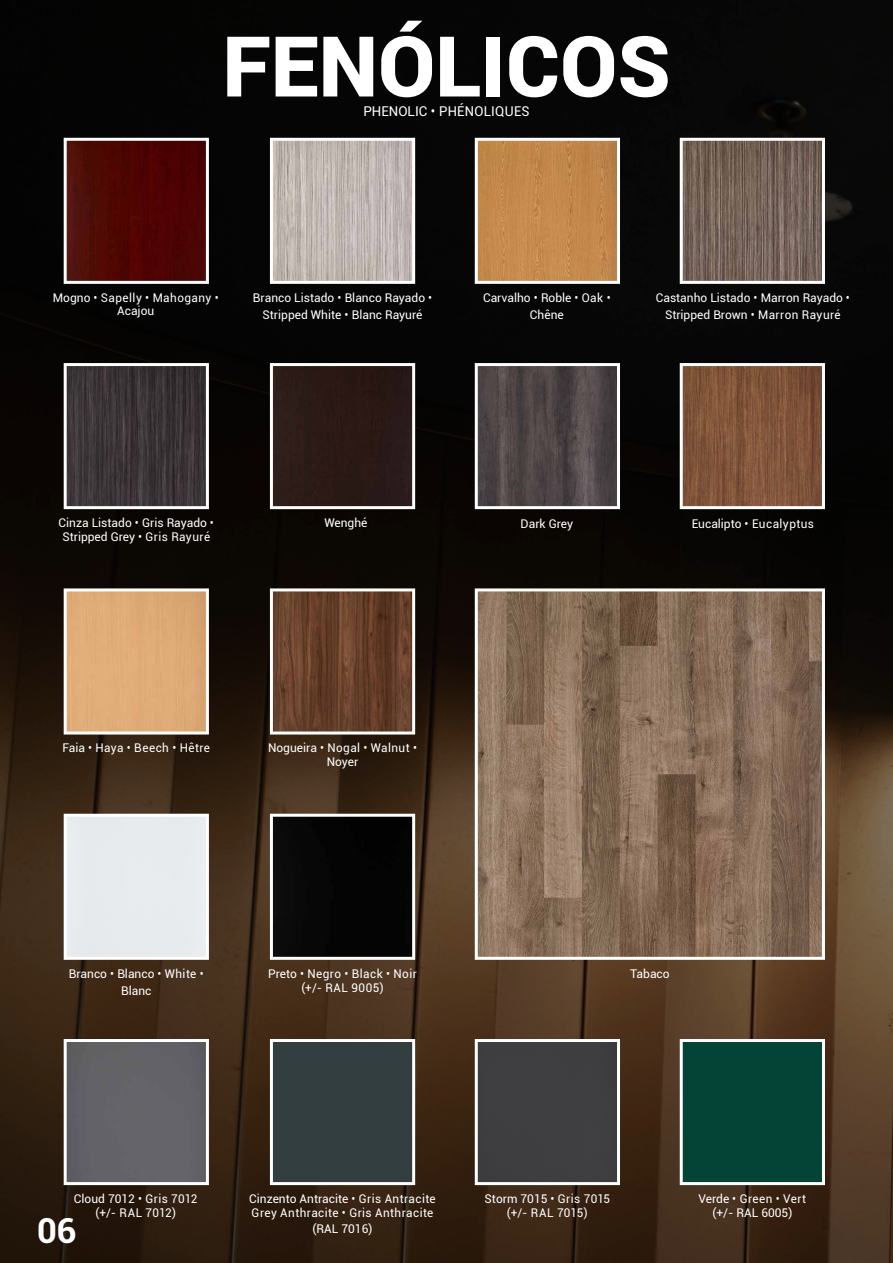
<style>
.page{position:relative;width:893px;height:1263px;background:#fff}
.page>*{position:absolute;margin:0;border:0;box-sizing:border-box;transform-origin:0 0}
.t1{font:900 84px "Roboto";color:#fff}
.t2{font:700 34.5px "Roboto";color:#fff}
.t3{font:13.5px "Roboto";letter-spacing:.02em;color:#fff}
.t4{font:12px/14.4px "Roboto";color:#fff;text-align:center}
.t5{font:12px/14.4px "Roboto";letter-spacing:.035em;color:#fff;text-align:center}
.t6{font:12px/13.4px "Roboto";letter-spacing:.03em;color:#fff;text-align:center}
.t7{font:12px "Roboto";letter-spacing:.02em;color:#fff}
</style>
<div class="page">
<img style="left:0;top:0;width:893px;height:1263px">
<div style="left:68px;top:818px;width:137px;height:138px;background:#e7ebee"></div>
<div style="left:64px;top:814px;width:145px;height:146px;border:3px solid #fff"></div>
<div style="left:68px;top:592px;width:137px;height:138px;background:#dfac77"></div>
<div style="left:64px;top:588px;width:145px;height:146px;border:3px solid #fff"></div>
<img style="left:68px;top:367px;width:137px;height:138px">
<div style="left:64px;top:363px;width:145px;height:146px;border:3px solid #fff"></div>
<img style="left:68px;top:142px;width:137px;height:138px">
<div style="left:64px;top:138px;width:145px;height:146px;border:3px solid #fff"></div>
<div style="left:68px;top:1043px;width:137px;height:138px;background:#636268"></div>
<div style="left:64px;top:1039px;width:145px;height:146px;border:3px solid #fff"></div>
<img style="left:274px;top:142px;width:137px;height:138px">
<div style="left:270px;top:138px;width:145px;height:146px;border:3px solid #fff"></div>
<img style="left:274px;top:592px;width:137px;height:138px">
<div style="left:270px;top:588px;width:145px;height:146px;border:3px solid #fff"></div>
<div style="left:274px;top:818px;width:137px;height:138px;background:#040404"></div>
<div style="left:270px;top:814px;width:145px;height:146px;border:3px solid #fff"></div>
<div style="left:274px;top:1043px;width:137px;height:138px;background:#333e40"></div>
<div style="left:270px;top:1039px;width:145px;height:146px;border:3px solid #fff"></div>
<div style="left:479px;top:1043px;width:137px;height:138px;background:#3f3e41"></div>
<div style="left:475px;top:1039px;width:145px;height:146px;border:3px solid #fff"></div>
<img style="left:479px;top:142px;width:137px;height:138px">
<div style="left:475px;top:138px;width:145px;height:146px;border:3px solid #fff"></div>
<img style="left:479px;top:367px;width:137px;height:138px">
<div style="left:475px;top:363px;width:145px;height:146px;border:3px solid #fff"></div>
<img style="left:479px;top:592px;width:342px;height:364px">
<div style="left:475px;top:588px;width:350px;height:372px;border:3px solid #fff"></div>
<div style="left:684px;top:1043px;width:137px;height:138px;background:#034436"></div>
<div style="left:680px;top:1039px;width:145px;height:146px;border:3px solid #fff"></div>
<img style="left:684px;top:142px;width:137px;height:138px">
<div style="left:680px;top:138px;width:145px;height:146px;border:3px solid #fff"></div>
<img style="left:684px;top:367px;width:137px;height:138px">
<div style="left:680px;top:363px;width:145px;height:146px;border:3px solid #fff"></div>
<div style="left:274px;top:367px;width:137px;height:138px;background:#2b1a16"></div>
<div style="left:270px;top:363px;width:145px;height:146px;border:3px solid #fff"></div>
<h1 class="t1" style="left:223px;top:7px;width:449px">FENÓLICOS</h1>
<p class="t3" style="left:363px;top:102px;width:168px">PHENOLIC • PHÉNOLIQUES</p>
<p class="t6" style="left:53px;top:290px;width:167px">Mogno • Sapelly • Mahogany •<br>Acajou</p>
<p class="t4" style="left:253px;top:288px;width:181px;line-height:17.1px">Branco Listado • Blanco Rayado •<br>Stripped White • Blanc Rayuré</p>
<p class="t4" style="left:483px;top:290px;width:129px">Carvalho • Roble • Oak •</p>
<p class="t4" style="left:530px;top:307px;width:35px">Chêne</p>
<p class="t4" style="left:656px;top:290px;width:196px">Castanho Listado • Marron Rayado •</p>
<p class="t4" style="left:665px;top:307px;width:177px">Stripped Brown • Marron Rayuré</p>
<p class="t4" style="left:59px;top:515px;width:157px">Cinza Listado • Gris Rayado •<br>Stripped Grey • Gris Rayuré</p>
<p class="t4" style="left:324px;top:515px;width:45px">Wenghé</p>
<p class="t4" style="left:521px;top:516px;width:54px">Dark Grey</p>
<p class="t6" style="left:692px;top:516px;width:124px">Eucalipto • Eucalyptus</p>
<p class="t5" style="left:62px;top:740px;width:149px">Faia • Haya • Beech • Hêtre</p>
<p class="t7" style="left:268px;top:740px;width:151px">Nogueira • Nogal • Walnut •</p>
<p class="t4" style="left:327px;top:754px;width:33px">Noyer</p>
<p class="t4" style="left:69px;top:964px;width:137px;line-height:17.1px">Branco • Blanco • White •<br>Blanc</p>
<p class="t5" style="left:268px;top:966px;width:150px">Preto • Negro • Black • Noir (+/- RAL 9005)</p>
<p class="t4" style="left:630px;top:966px;width:41px">Tabaco</p>
<p class="t4" style="left:74px;top:1191px;width:125px">Cloud 7012 • Gris 7012</p>
<p class="t4" style="left:249px;top:1191px;width:188px">Cinzento Antracite • Gris Antracite</p>
<p class="t4" style="left:96px;top:1205px;width:82px">(+/- RAL 7012)</p>
<p class="t5" style="left:252px;top:1204px;width:183px;line-height:15.8px">Grey Anthracite • Gris Anthracite (RAL 7016)</p>
<h2 class="t2" style="left:37px;top:1206px;width:41px">06</h2>
<p class="t4" style="left:485px;top:1191px;width:127px">Storm 7015 • Gris 7015 (+/- RAL 7015)</p>
<p class="t4" style="left:698px;top:1191px;width:109px">Verde • Green • Vert (+/- RAL 6005)</p>
</div>
